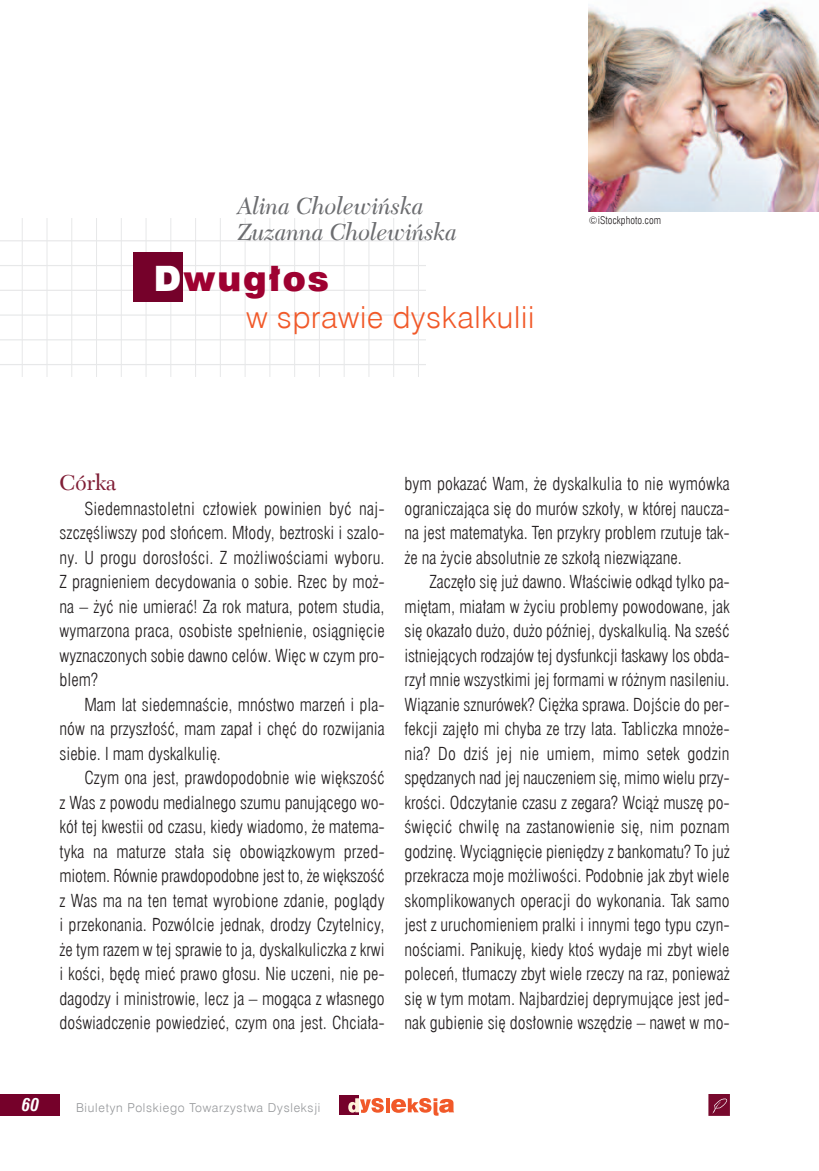
<style>
.page{position:relative;width:819px;height:1171px;background:#fff}
.page>*{position:absolute;margin:0;border:0;box-sizing:border-box;transform-origin:0 0}
.t1{font:35px "Swis 721 Blk EU";letter-spacing:.05em;color:#9e0131}
.t2{font:30.45px "Swis 721 Lt EU";letter-spacing:.025em;color:#f15929}
.t3{font:italic 24.5px/26.2px "Transit 511 EU";color:#6c6d70}
.t4{font:22.75px "Transit 511 EU";color:#801e36}
.t5{font:17.5px/24.5px "Swis 721 Lt Cn EU";color:#231f20;text-align:justify}
.t6{font:italic 700 17.5px "Swis 721 Cn EU";color:#fff}
.t7{font:12.25px "Swis 721 Lt EU";letter-spacing:.06em;color:#939598}
.t8{font:10.5px "Swis 721 Lt Cn EU";color:#231f20}
.s1{color:#fff}
</style>
<div class="page">
<div style="left:0;top:1094px;width:60px;height:22px;background:#75012a"></div>
<hr style="left:22px;top:218px;width:1px;height:158px;background:#e7e8e9">
<hr style="left:47px;top:218px;width:1px;height:158px;background:#e7e8e9">
<hr style="left:71px;top:218px;width:1px;height:158px;background:#e7e8e9">
<hr style="left:96px;top:218px;width:1px;height:158px;background:#e7e8e9">
<hr style="left:121px;top:218px;width:1px;height:158px;background:#e7e8e9">
<hr style="left:146px;top:218px;width:1px;height:158px;background:#e7e8e9">
<hr style="left:170px;top:218px;width:1px;height:158px;background:#e7e8e9">
<hr style="left:195px;top:218px;width:1px;height:158px;background:#e7e8e9">
<hr style="left:220px;top:218px;width:1px;height:158px;background:#e7e8e9">
<hr style="left:245px;top:218px;width:1px;height:158px;background:#e7e8e9">
<hr style="left:269px;top:218px;width:1px;height:158px;background:#e7e8e9">
<hr style="left:294px;top:218px;width:1px;height:158px;background:#e7e8e9">
<hr style="left:319px;top:218px;width:1px;height:158px;background:#e7e8e9">
<hr style="left:344px;top:218px;width:1px;height:158px;background:#e7e8e9">
<hr style="left:368px;top:218px;width:1px;height:158px;background:#e7e8e9">
<hr style="left:393px;top:218px;width:1px;height:158px;background:#e7e8e9">
<hr style="left:418px;top:218px;width:1px;height:158px;background:#e7e8e9">
<hr style="left:0;top:364px;width:425px;height:1px;background:#e7e8e9">
<hr style="left:0;top:339px;width:425px;height:1px;background:#e7e8e9">
<hr style="left:0;top:314px;width:425px;height:2px;background:#e7e8e9">
<hr style="left:0;top:290px;width:425px;height:1px;background:#e7e8e9">
<hr style="left:0;top:265px;width:425px;height:1px;background:#e7e8e9">
<hr style="left:0;top:240px;width:425px;height:1px;background:#e7e8e9">
<div style="left:133px;top:252px;width:49px;height:50px;background:#75012a"></div>
<img style="left:588px;top:3px;width:230px;height:208px">
<svg style="left:708px;top:1094px;width:21px;height:22px"></svg>
<div style="left:339px;top:1095px;width:20px;height:20px;background:#75012a"></div>
<svg style="left:348px;top:1098px;width:36px;height:15px"></svg>
<svg style="left:386px;top:1098px;width:3px;height:14px"></svg>
<svg style="left:391px;top:1098px;width:63px;height:17px"></svg>
<h3 class="t3" style="left:237px;top:192px;width:221px">Alina Cholewińska<br>Zuzanna Cholewińska</h3>
<h1 class="t1" style="left:154px;top:258px;width:176px"><span class="s1">D</span>wugłos</h1>
<h2 class="t2" style="left:246px;top:299px;width:289px">w sprawie dyskalkulii</h2>
<p class="t8" style="left:589px;top:213px;width:74px">©iStockphoto.com</p>
<h3 class="t4" style="left:60px;top:468px;width:58px">Córka</h3>
<p class="t5" style="left:60px;top:496px;width:326px;text-indent:25px">Siedemnastoletni człowiek powinien być naj&shy;szczęśliwszy pod słońcem. Młody, beztroski i szalo&shy;ny. U progu dorosłości. Z możliwościami wyboru.<br>Z pragnieniem decydowania o sobie. Rzec by moż&shy;na – żyć nie umierać! Za rok matura, potem studia, wymarzona praca, osobiste spełnienie, osiągnięcie wyznaczonych sobie dawno celów. Więc w czym pro&shy;blem?</p>
<p class="t5" style="left:60px;top:692px;width:326px;text-indent:25px">Mam lat siedemnaście, mnóstwo marzeń i pla&shy;nów na przyszłość, mam zapał i chęć do rozwijania siebie. I mam dyskalkulię.</p>
<p class="t5" style="left:60px;top:765px;width:326px;text-indent:25px">Czym ona jest, prawdopodobnie wie większość z Was z powodu medialnego szumu panującego wo&shy;kół tej kwestii od czasu, kiedy wiadomo, że matema&shy;tyka na maturze stała się obowiązkowym przed&shy;miotem. Równie prawdopodobne jest to, że większość z Was ma na ten temat wyrobione zdanie, poglądy i przekonania. Pozwólcie jednak, drodzy Czytelnicy, że tym razem w tej sprawie to ja, dyskalkuliczka z krwi i kości, będę mieć prawo głosu. Nie uczeni, nie pe&shy;dagodzy i ministrowie, lecz ja – mogąca z własnego doświadczenie powiedzieć, czym ona jest. Chciała-</p>
<p class="t5" style="left:404px;top:471px;width:326px">bym pokazać Wam, że dyskalkulia to nie wymówka ograniczająca się do murów szkoły, w której naucza&shy;na jest matematyka. Ten przykry problem rzutuje tak&shy;że na życie absolutnie ze szkołą niezwiązane.</p>
<p class="t5" style="left:404px;top:569px;width:326px;text-indent:25px">Zaczęło się już dawno. Właściwie odkąd tylko pa&shy;miętam, miałam w życiu problemy powodowane, jak się okazało dużo, dużo później, dyskalkulią. Na sześć istniejących rodzajów tej dysfunkcji łaskawy los obda&shy;rzył mnie wszystkimi jej formami w różnym nasileniu.<br>Wiązanie sznurówek? Ciężka sprawa. Dojście do per&shy;fekcji zajęło mi chyba ze trzy lata. Tabliczka mnoże&shy;nia? Do dziś jej nie umiem, mimo setek godzin spędzanych nad jej nauczeniem się, mimo wielu przy&shy;krości. Odczytanie czasu z zegara? Wciąż muszę po&shy;święcić chwilę na zastanowienie się, nim poznam godzinę. Wyciągnięcie pieniędzy z bankomatu? To już przekracza moje możliwości. Podobnie jak zbyt wiele skomplikowanych operacji do wykonania. Tak samo jest z uruchomieniem pralki i innymi tego typu czyn&shy;nościami. Panikuję, kiedy ktoś wydaje mi zbyt wiele poleceń, tłumaczy zbyt wiele rzeczy na raz, ponieważ się w tym motam. Najbardziej deprymujące jest jed&shy;nak gubienie się dosłownie wszędzie – nawet w mo-</p>
<p class="t6" style="left:22px;top:1094px;width:19px">60</p>
<p class="t7" style="left:76px;top:1099px;width:246px">Biuletyn Polskiego Towarzystwa Dysleksji</p>
</div>
